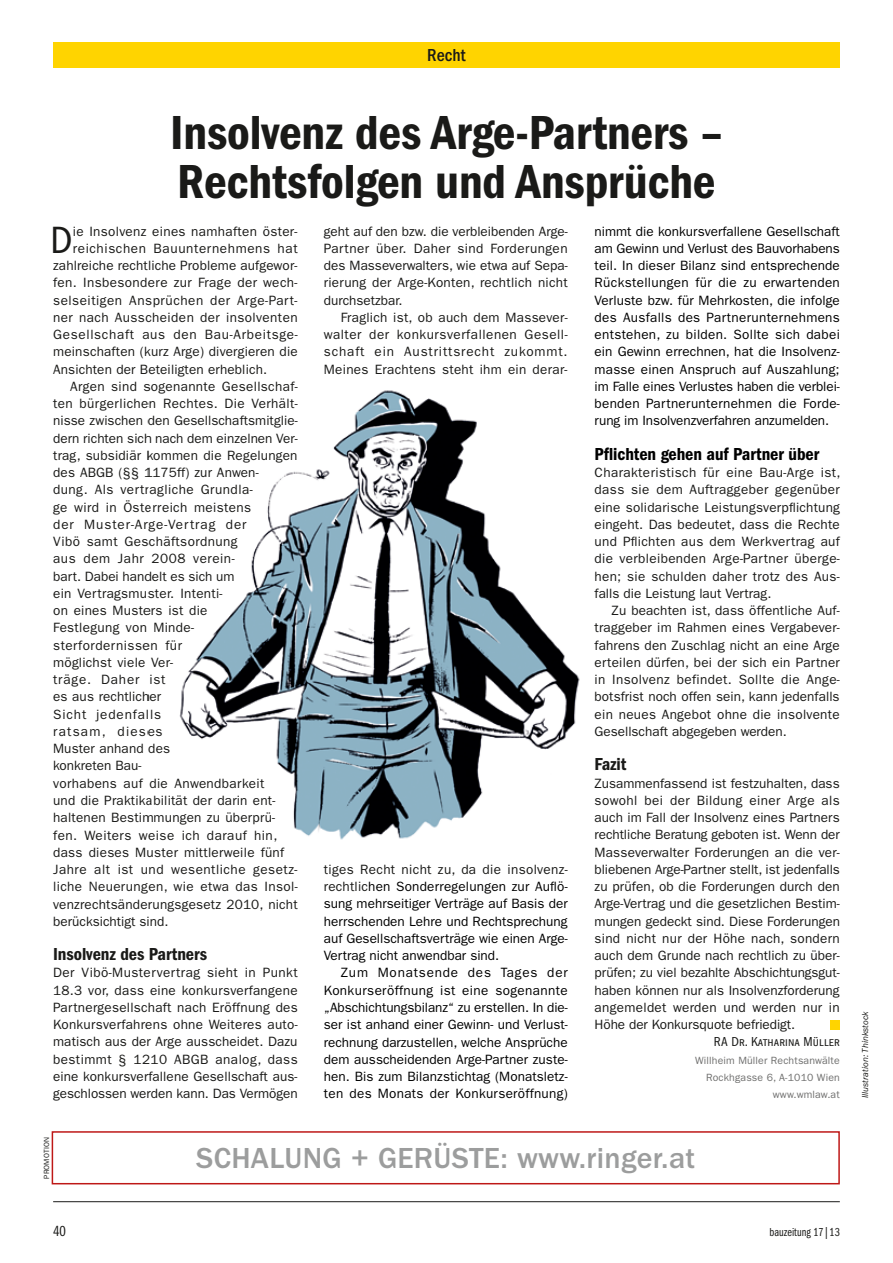
<style>
.page{position:relative;width:893px;height:1263px;background:#fff}
.page>*{position:absolute;margin:0;border:0;box-sizing:border-box;transform-origin:0 0}
.t1{font:49.5px/49.5px "ITC Franklin Gothic Std Dm Cd";letter-spacing:-.005em;color:#1a1a18}
.t2{font:condensed 39.3px "ITC Franklin Gothic Std";color:#1a1a18}
.t3{font:500 30px "ITC Franklin Gothic Std";letter-spacing:.01em;color:#9c9d9d}
.t4{font:18px "ITC Franklin Gothic Std Dm Cd";letter-spacing:-.005em;color:#000}
.t5{font:18px "ITC Franklin Gothic Std Dm Cd";letter-spacing:-.005em;color:#1a1a18}
.t6{font:500 condensed 18px "ITC Franklin Gothic Std";letter-spacing:.005em;color:#1a1a18}
.t7{font:15px "ITC Franklin Gothic Std Bk Cp";color:#1a1a18}
.t8{font:13.5px/17.2px "ITC Franklin Gothic Std";letter-spacing:.02em;color:#1a1a18;text-align:justify}
.t9{font:13.5px/17.2px "ITC Franklin Gothic Std";color:#000;text-align:justify}
.t10{font:13.5px "ITC Franklin Gothic Std";color:#1a1a18}
.t11{font:13.5px "ITC Franklin Gothic Std";letter-spacing:.04em;color:#1a1a18}
.t12{font:13.5px "ITC Franklin Gothic Std";letter-spacing:.065em;color:#1a1a18}
.t13{font:13.5px "ITC Franklin Gothic Std";letter-spacing:.05em;color:#1a1a18}
.t14{font:13.5px "ITC Franklin Gothic Std";letter-spacing:.045em;color:#1a1a18}
.t15{font:condensed 13.5px "ITC Franklin Gothic Std";letter-spacing:.01em;color:#1a1a18}
.t16{font:13.5px "ITC Franklin Gothic Std";letter-spacing:.06em;color:#1a1a18}
.t17{font:13.5px "ITC Franklin Gothic Std";letter-spacing:.09em;color:#1a1a18}
.t18{font:12px "ITC Franklin Gothic Std Bk Cp";color:#1a1a18}
.t19{font:10.5px/17.2px "ITC Franklin Gothic Std";letter-spacing:.015em;color:#6f6f6e;text-align:right}
.t20{font:italic 9px "ITC Franklin Gothic Std";letter-spacing:.005em;color:#1a1a18}
.t21{font:7.5px "ITC Franklin Gothic Std";letter-spacing:.015em;color:#1a1a18}
.s1{color:#1a1a18}
</style>
<div class="page">
<hr style="left:53px;top:1201px;width:787px;height:1px;background:#1a1a18">
<div style="left:53px;top:43px;width:787px;height:25px;background:#ffd400"></div>
<div style="left:52px;top:1131px;width:788px;height:53px;border:2px solid #be1817"></div>
<div style="left:830px;top:1020px;width:10px;height:9px;background:#ffd400"></div>
<img style="left:179px;top:390px;width:401px;height:450px">
<h3 class="t6" style="left:427px;top:45px;width:40px">Recht</h3>
<h1 class="t1" style="left:170px;top:108px;width:554px">Insolvenz des Arge-Partners –<br>Rechtsfolgen und Ansprüche</h1>
<h2 class="t2" style="left:50px;top:218px;width:24px">D</h2>
<p class="t8" style="left:73px;top:222px;width:226px">ie Insolvenz eines namhaften öster-</p>
<p class="t14" style="left:73px;top:240px;width:226px">reichischen Bauunternehmens hat</p>
<p class="t8" style="left:53px;top:257px;width:246px">zahlreiche rechtliche Probleme aufgewor-</p>
<p class="t8" style="left:53px;top:274px;width:246px">fen. Insbesondere zur Frage der wech-</p>
<p class="t11" style="left:53px;top:292px;width:246px">selseitigen Ansprüchen der Arge-Part-</p>
<p class="t8" style="left:53px;top:309px;width:246px">ner nach Ausscheiden der insolventen</p>
<p class="t13" style="left:53px;top:327px;width:246px">Gesellschaft aus den Bau-Arbeitsge-</p>
<p class="t8" style="left:53px;top:343px;width:246px">meinschaften (kurz Arge) divergieren die</p>
<p class="t8" style="left:53px;top:360px;width:215px">Ansichten der Beteiligten erheblich.</p>
<p class="t8" style="left:70px;top:378px;width:229px">Argen sind sogenannte Gesellschaf-</p>
<p class="t8" style="left:53px;top:395px;width:246px">ten bürgerlichen Rechtes. Die Verhält-</p>
<p class="t8" style="left:53px;top:412px;width:246px">nisse zwischen den Gesellschaftsmitglie-</p>
<p class="t10" style="left:53px;top:430px;width:246px">dern richten sich nach dem einzelnen Ver-</p>
<p class="t8" style="left:53px;top:447px;width:246px">trag, subsidiär kommen die Regelungen</p>
<p class="t8" style="left:53px;top:464px;width:207px">des ABGB (§§ 1175ff) zur Anwen-</p>
<p class="t8" style="left:53px;top:481px;width:201px">dung. Als vertragliche Grundla-</p>
<p class="t8" style="left:53px;top:498px;width:200px">ge wird in Österreich meistens</p>
<p class="t12" style="left:53px;top:517px;width:195px">der Muster-Arge-Vertrag der</p>
<p class="t8" style="left:53px;top:533px;width:186px">Vibö samt Geschäftsordnung</p>
<p class="t11" style="left:53px;top:551px;width:183px">aus dem Jahr 2008 verein-</p>
<p class="t10" style="left:53px;top:568px;width:183px">bart. Dabei handelt es sich um</p>
<p class="t8" style="left:53px;top:585px;width:171px">ein Vertragsmuster. Intenti-</p>
<p class="t8" style="left:53px;top:602px;width:156px">on eines Musters ist die</p>
<p class="t8" style="left:53px;top:619px;width:142px">Festlegung von Minde-</p>
<p class="t11" style="left:53px;top:637px;width:130px">sterfordernissen für</p>
<p class="t8" style="left:53px;top:654px;width:122px">möglichst viele Ver-</p>
<p class="t16" style="left:53px;top:672px;width:114px">träge. Daher ist</p>
<p class="t8" style="left:53px;top:688px;width:110px">es aus rechtlicher</p>
<p class="t12" style="left:53px;top:706px;width:109px">Sicht jedenfalls</p>
<p class="t17" style="left:53px;top:724px;width:111px">ratsam, dieses</p>
<p class="t8" style="left:53px;top:740px;width:118px">Muster anhand des</p>
<p class="t10" style="left:53px;top:758px;width:90px">konkreten Bau-</p>
<p class="t8" style="left:53px;top:775px;width:213px">vorhabens auf die Anwendbarkeit</p>
<p class="t8" style="left:53px;top:792px;width:224px">und die Praktikabilität der darin ent-</p>
<p class="t8" style="left:53px;top:809px;width:224px">haltenen Bestimmungen zu überprü-</p>
<p class="t8" style="left:53px;top:826px;width:226px">fen. Weiters weise ich darauf hin,</p>
<p class="t8" style="left:53px;top:844px;width:233px">dass dieses Muster mittlerweile fünf</p>
<p class="t8" style="left:53px;top:861px;width:246px">Jahre alt ist und wesentliche gesetz-</p>
<p class="t8" style="left:53px;top:878px;width:246px">liche Neuerungen, wie etwa das Insol-</p>
<p class="t8" style="left:53px;top:895px;width:246px">venzrechtsänderungsgesetz 2010, nicht</p>
<p class="t10" style="left:53px;top:913px;width:117px">berücksichtigt sind.</p>
<h3 class="t5" style="left:53px;top:944px;width:155px">Insolvenz des Partners</h3>
<p class="t8" style="left:53px;top:964px;width:246px">Der Vibö-Mustervertrag sieht in Punkt 18.3 vor, dass eine konkursverfangene Partnergesellschaft nach Eröffnung des Konkursverfahrens ohne Weiteres auto&shy;matisch aus der Arge ausscheidet. Dazu bestimmt § 1210 ABGB analog, dass eine konkursverfallene Gesellschaft aus&shy;geschlossen werden kann. Das Vermögen</p>
<p class="t8" style="left:324px;top:222px;width:245px">geht auf den bzw. die verbleibenden Arge-Partner über. Daher sind Forderungen des Masseverwalters, wie etwa auf Sepa&shy;rierung der Arge-Konten, rechtlich nicht durchsetzbar.</p>
<p class="t8" style="left:324px;top:309px;width:245px;text-indent:17px">Fraglich ist, ob auch dem Massever&shy;walter der konkursverfallenen Gesell&shy;schaft ein Austrittsrecht zukommt.<br>Meines Erachtens steht ihm ein derar-</p>
<p class="t9" style="left:324px;top:861px;width:245px"><span class="s1">tiges Recht nicht zu, da die insolvenz&shy;rechtlic</span>hen Sonderregelungen zur Auflö&shy;sung mehrseitiger Verträge auf Basis der herrschenden Lehre und Rechtsprechung auf Gesellschaftsverträge wie einen Arge-Vertrag nicht anwendbar sind.</p>
<p class="t9" style="left:324px;top:964px;width:245px;text-indent:17px">Zum Monatsende des Tages der Konkurseröffnung ist eine sogenannte „Abschichtungsbilanz“ zu erstellen. In die&shy;ser ist anhand einer Gewinn- und Verlust&shy;rechnung darzustellen, welche Ansprüche dem ausscheidenden Arge-Partner zuste&shy;hen. Bis zum Bilanzstichtag (Monatsletz&shy;ten des Monats der Konkurseröffnung)</p>
<p class="t9" style="left:595px;top:223px;width:247px">nimmt die konkursverfallene Gesellschaft am Gewinn und Verlust des Bauvorhabens teil. In dieser Bilanz sind entsprechende Rückstellungen für die zu erwartenden Verluste bzw. für Mehrkosten, die infolge des Ausfalls des Partnerunternehmens entstehen, zu bilden. Sollte sich dabei ein Gewinn errechnen, hat die Insolvenz&shy;masse einen Anspruch auf Auszahlung; im Falle eines Verlustes haben die verblei&shy;benden Partnerunternehmen die Forde&shy;rung im Insolvenzverfahren anzumelden.</p>
<h3 class="t4" style="left:595px;top:444px;width:226px">Pflichten gehen auf Partner über</h3>
<p class="t8" style="left:595px;top:464px;width:247px">Charakteristisch für eine Bau-Arge ist, dass sie dem Auftraggeber gegenüber eine solidarische Leistungsverpflichtung eingeht. Das bedeutet, dass die Rechte und Pflichten aus dem Werkvertrag auf die verbleibenden Arge-Partner überge&shy;hen; sie schulden daher trotz des Aus&shy;falls die Leistung laut Vertrag.</p>
<p class="t8" style="left:595px;top:602px;width:247px;text-indent:17px">Zu beachten ist, dass öffentliche Auf&shy;traggeber im Rahmen eines Vergabever&shy;fahrens den Zuschlag nicht an eine Arge erteilen dürfen, bei der sich ein Partner in Insolvenz befindet. Sollte die Ange&shy;botsfrist noch offen sein, kann jedenfalls ein neues Angebot ohne die insolvente Gesellschaft abgegeben werden.</p>
<h3 class="t5" style="left:595px;top:754px;width:33px">Fazit</h3>
<p class="t8" style="left:595px;top:774px;width:247px">Zusammenfassend ist festzuhalten, dass sowohl bei der Bildung einer Arge als auch im Fall der Insolvenz eines Partners rechtliche Beratung geboten ist. Wenn der Masseverwalter Forderungen an die ver&shy;bliebenen Arge-Partner stellt, ist jedenfalls zu prüfen, ob die Forderungen durch den Arge-Vertrag und die gesetzlichen Bestim&shy;mungen gedeckt sind. Diese Forderungen sind nicht nur der Höhe nach, sondern auch dem Grunde nach rechtlich zu über&shy;prüfen; zu viel bezahlte Abschichtungsgut&shy;haben können nur als Insolvenzforderung angemeldet werden und werden nur in Höhe der Konkursquote befriedigt.</p>
<p class="t15" style="left:714px;top:1034px;width:127px">RA Dr. Katharina Müller</p>
<p class="t19" style="left:695px;top:1051px;width:146px">Willheim Müller Rechtsanwälte<br>Rockhgasse 6, A-1010 Wien www.wmlaw.at</p>
<p class="t21" style="left:42px;top:1178px;width:43px;rotate:-90deg">PROMOTION</p>
<h3 class="t3" style="left:196px;top:1141px;width:500px">SCHALUNG + GERÜSTE: www.ringer.at</h3>
<p class="t7" style="left:53px;top:1223px;width:14px">40</p>
<p class="t18" style="left:769px;top:1226px;width:72px">bauzeitung 17|13</p>
<p class="t20" style="left:860px;top:1098px;width:89px;rotate:-90deg">Illustration: Thinkstock</p>
</div>
